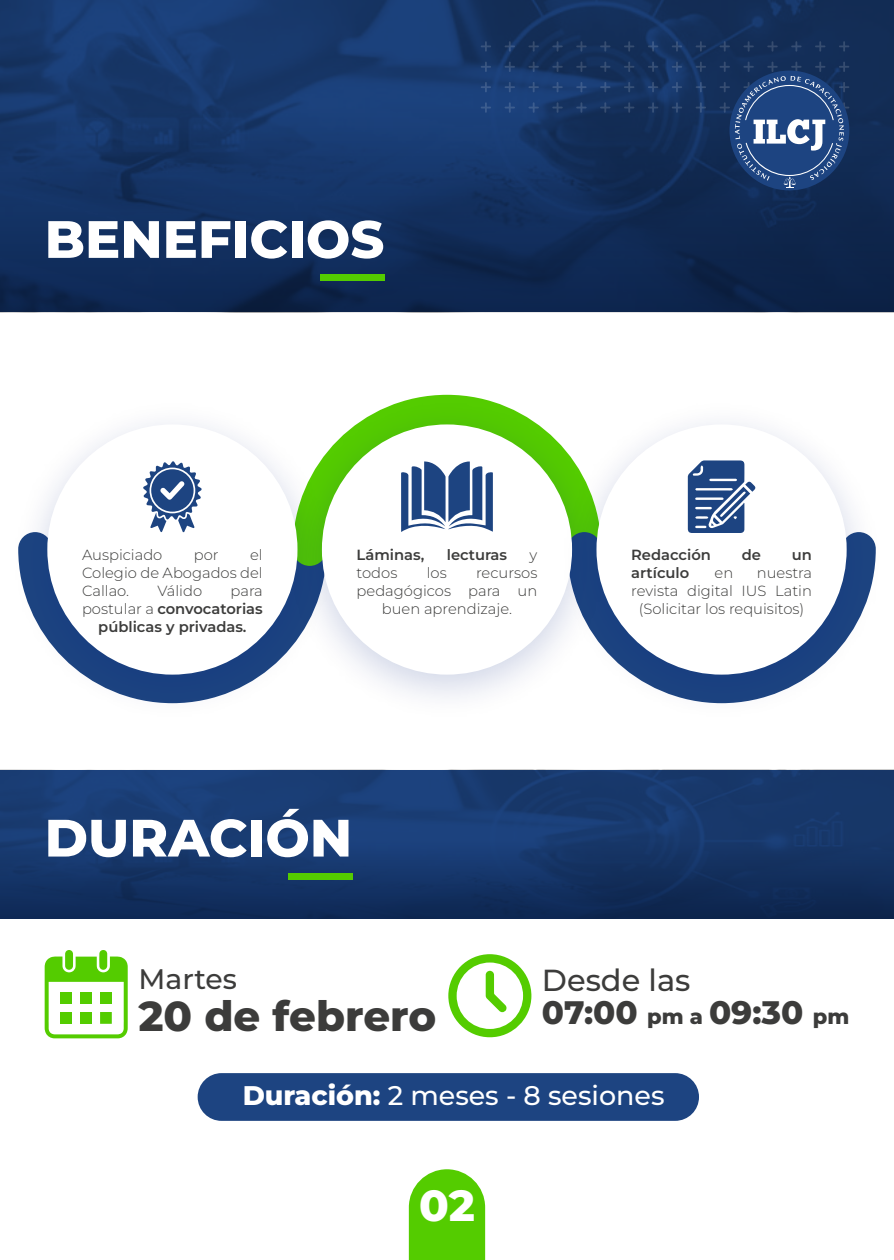
<style>
.page{position:relative;width:894px;height:1260px;background:#fff}
.page>*{position:absolute;margin:0;border:0;box-sizing:border-box;transform-origin:0 0}
.t1{font:800 52.5px "Montserrat";color:#fff}
.t2{font:800 43.5px "Montserrat";color:#fff}
.t3{font:800 41.85px "Montserrat";color:#3c3c3b}
.t4{font:800 32.55px "Montserrat";color:#3c3c3b}
.t5{font:500 30.45px "Montserrat";color:#3c3c3b}
.t6{font:500 28.2px "Montserrat";color:#3c3c3b}
.t7{font:500 26.85px "Montserrat";color:#fff}
.t8{font:300 14.7px/18px "Montserrat";color:#3c3c3b;text-align:justify}
.t9{font:600 14.7px "Montserrat";color:#3c3c3b}
.s1{font-weight:300}
.s2{font-size:21px}
.s3{font-weight:800}
</style>
<div class="page">
<div style="left:198px;top:1073px;width:501px;height:48px;background:#1d4481;border-radius:24px"></div>
<svg style="left:0;top:0;width:894px;height:312px;background:#13305f"></svg>
<svg style="left:0;top:771px;width:894px;height:147px;background:#163669"></svg>
<svg style="left:409px;top:1169px;width:76px;height:91px;background:#63d017"></svg>
<div style="left:320px;top:275px;width:64px;height:6px;background:#54cc00"></div>
<div style="left:288px;top:873px;width:64px;height:7px;background:#54cc00"></div>
<svg style="left:839px;top:41px;width:10px;height:11px"></svg>
<svg style="left:815px;top:41px;width:10px;height:11px"></svg>
<svg style="left:791px;top:41px;width:11px;height:11px"></svg>
<svg style="left:767px;top:41px;width:11px;height:11px"></svg>
<svg style="left:743px;top:41px;width:11px;height:11px"></svg>
<svg style="left:720px;top:41px;width:10px;height:11px"></svg>
<svg style="left:696px;top:41px;width:10px;height:11px"></svg>
<svg style="left:696px;top:62px;width:10px;height:10px"></svg>
<svg style="left:696px;top:82px;width:10px;height:10px"></svg>
<svg style="left:696px;top:102px;width:10px;height:11px"></svg>
<svg style="left:672px;top:41px;width:10px;height:11px"></svg>
<svg style="left:672px;top:62px;width:10px;height:10px"></svg>
<svg style="left:672px;top:82px;width:10px;height:10px"></svg>
<svg style="left:672px;top:102px;width:10px;height:11px"></svg>
<svg style="left:648px;top:41px;width:10px;height:11px"></svg>
<svg style="left:648px;top:62px;width:10px;height:10px"></svg>
<svg style="left:648px;top:82px;width:10px;height:10px"></svg>
<svg style="left:648px;top:102px;width:10px;height:11px"></svg>
<svg style="left:624px;top:41px;width:10px;height:11px"></svg>
<svg style="left:624px;top:62px;width:10px;height:10px"></svg>
<svg style="left:624px;top:82px;width:10px;height:10px"></svg>
<svg style="left:624px;top:102px;width:10px;height:11px"></svg>
<svg style="left:600px;top:41px;width:11px;height:11px"></svg>
<svg style="left:600px;top:62px;width:11px;height:10px"></svg>
<svg style="left:600px;top:82px;width:11px;height:10px"></svg>
<svg style="left:600px;top:102px;width:11px;height:11px"></svg>
<svg style="left:576px;top:41px;width:11px;height:11px"></svg>
<svg style="left:576px;top:62px;width:11px;height:10px"></svg>
<svg style="left:576px;top:82px;width:11px;height:10px"></svg>
<svg style="left:576px;top:102px;width:11px;height:11px"></svg>
<svg style="left:552px;top:41px;width:11px;height:11px"></svg>
<svg style="left:552px;top:62px;width:11px;height:10px"></svg>
<svg style="left:552px;top:82px;width:11px;height:10px"></svg>
<svg style="left:552px;top:102px;width:11px;height:11px"></svg>
<svg style="left:528px;top:41px;width:11px;height:11px"></svg>
<svg style="left:528px;top:62px;width:11px;height:10px"></svg>
<svg style="left:528px;top:82px;width:11px;height:10px"></svg>
<svg style="left:528px;top:102px;width:11px;height:11px"></svg>
<svg style="left:505px;top:41px;width:10px;height:11px"></svg>
<svg style="left:505px;top:62px;width:10px;height:10px"></svg>
<svg style="left:505px;top:82px;width:10px;height:10px"></svg>
<svg style="left:505px;top:102px;width:10px;height:11px"></svg>
<svg style="left:481px;top:41px;width:10px;height:11px"></svg>
<svg style="left:481px;top:62px;width:10px;height:10px"></svg>
<svg style="left:481px;top:82px;width:10px;height:10px"></svg>
<svg style="left:481px;top:102px;width:10px;height:11px"></svg>
<img style="left:18px;top:423px;width:254px;height:281px">
<div style="left:47px;top:424px;width:251px;height:251px;background:#fff;border-radius:50%"></div>
<img style="left:272px;top:394px;width:275px;height:304px">
<div style="left:322px;top:424px;width:250px;height:251px;background:#fff;border-radius:50%"></div>
<img style="left:547px;top:423px;width:329px;height:281px">
<div style="left:596px;top:424px;width:251px;height:251px;background:#fff;border-radius:50%"></div>
<svg style="left:143px;top:461px;width:59px;height:71px"></svg>
<svg style="left:401px;top:461px;width:92px;height:71px"></svg>
<svg style="left:688px;top:460px;width:68px;height:73px"></svg>
<svg style="left:45px;top:950px;width:83px;height:88px"></svg>
<svg style="left:448px;top:954px;width:84px;height:83px"></svg>
<svg style="left:720px;top:62px;width:129px;height:126px;background:#335282"></svg>
<h1 class="t1" style="left:45px;top:216px;width:341px">BENEFICIOS</h1>
<p class="t8" style="left:82px;top:547px;width:82px">Auspiciado</p>
<p class="t8" style="left:194px;top:547px;width:26px">por</p>
<p class="t8" style="left:82px;top:547px;width:182px;text-indent:168px">el Colegio de Abogados del Callao.</p>
<p class="t8" style="left:158px;top:583px;width:46px">Válido</p>
<p class="t8" style="left:231px;top:583px;width:34px">para</p>
<p class="t9" style="left:82px;top:602px;width:182px"><span class="s1">postular a</span> convocatorias</p>
<p class="t9" style="left:98px;top:619px;width:150px">públicas y privadas.</p>
<p class="t9" style="left:357px;top:548px;width:69px">Láminas,</p>
<p class="t9" style="left:447px;top:548px;width:62px">lecturas</p>
<p class="t8" style="left:530px;top:547px;width:9px">y</p>
<p class="t8" style="left:357px;top:565px;width:42px">todos</p>
<p class="t8" style="left:427px;top:565px;width:21px">los</p>
<p class="t8" style="left:476px;top:565px;width:63px">recursos</p>
<p class="t8" style="left:357px;top:583px;width:182px">pedagógicos para un</p>
<p class="t8" style="left:382px;top:601px;width:132px">buen aprendizaje.</p>
<h1 class="t1" style="left:45px;top:814px;width:309px">DURACIÓN</h1>
<p class="t9" style="left:631px;top:548px;width:81px">Redacción</p>
<p class="t9" style="left:742px;top:548px;width:21px">de</p>
<p class="t9" style="left:792px;top:548px;width:22px">un</p>
<p class="t9" style="left:631px;top:566px;width:60px">artículo</p>
<p class="t8" style="left:715px;top:565px;width:20px">en</p>
<p class="t8" style="left:757px;top:565px;width:57px">nuestra</p>
<p class="t8" style="left:631px;top:583px;width:182px">revista digital IUS Latin</p>
<p class="t8" style="left:639px;top:601px;width:167px">(Solicitar los requisitos)</p>
<h3 class="t6" style="left:139px;top:968px;width:100px">Martes</h3>
<h3 class="t3" style="left:139px;top:997px;width:299px">20 de febrero</h3>
<h3 class="t5" style="left:542px;top:968px;width:150px">Desde las</h3>
<h3 class="t4" style="left:542px;top:998px;width:309px">07:00 <span class="s2">pm a</span> 09:30 <span class="s2">pm</span></h3>
<h3 class="t7" style="left:243px;top:1085px;width:423px"><span class="s3">Duración:</span> 2 meses - 8 sesiones</h3>
<h2 class="t2" style="left:419px;top:1186px;width:57px">02</h2>
</div>
